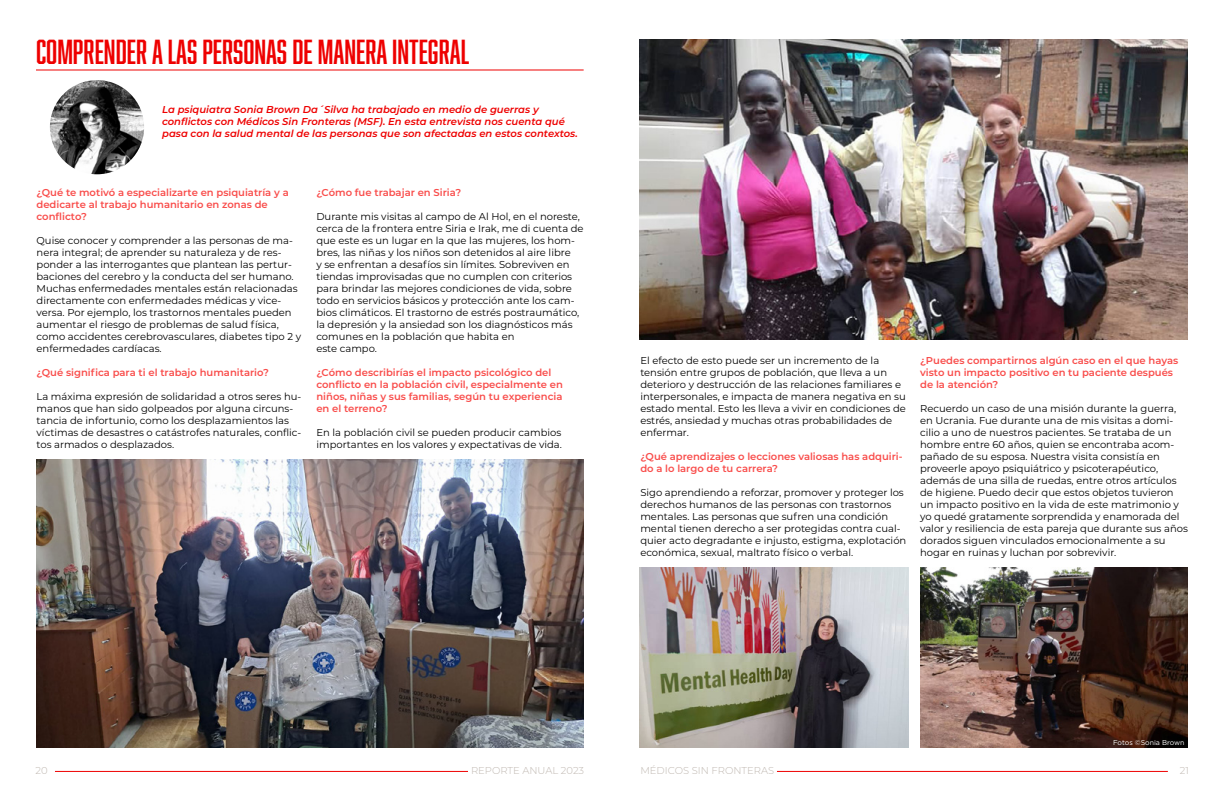
<style>
.page{position:relative;width:1224px;height:792px;background:#fff}
.page>*{position:absolute;margin:0;border:0;box-sizing:border-box;transform-origin:0 0}
.t1{font:32px "Abolition";color:#e00}
.t2{font:10px/12px "Montserrat";color:#000}
.t3{font:600 10px/12px "Montserrat";color:#f94d4b}
.t4{font:italic 600 10px/12px "Montserrat";color:#e00}
.t5{font:300 10px "Montserrat";color:#bfb7b0}
.t6{font:7px "Gotham";color:#fff}
</style>
<div class="page">
<hr style="left:55px;top:771px;width:413px;height:1px;background:#e00">
<hr style="left:777px;top:771px;width:391px;height:1px;background:#e00">
<hr style="left:36px;top:70px;width:548px;height:1px;background:#e00">
<img style="left:50px;top:80px;width:94px;height:94px;border-radius:47px">
<img style="left:36px;top:460px;width:548px;height:288px">
<img style="left:640px;top:40px;width:548px;height:300px">
<img style="left:920px;top:568px;width:268px;height:180px">
<img style="left:640px;top:568px;width:268px;height:180px">
<h1 class="t1" style="left:36px;top:33px;width:435px">COMPRENDER A LAS PERSONAS DE MANERA INTEGRAL</h1>
<p class="t4" style="left:162px;top:103px;width:417px">La psiquiatra Sonia Brown Da´Silva ha trabajado en medio de guerras y conflictos con Médicos Sin Fronteras (MSF). En esta entrevista nos cuenta qué pasa con la salud mental de las personas que son afectadas en estos contextos.</p>
<p class="t3" style="left:37px;top:186px;width:254px">¿Qué te motivó a especializarte en psiquiatría y a dedicarte al trabajo humanitario en zonas de conflicto?</p>
<p class="t2" style="left:37px;top:234px;width:266px">Quise conocer y comprender a las personas de ma&shy;nera integral; de aprender su naturaleza y de res&shy;ponder a las interrogantes que plantean las pertur&shy;baciones del cerebro y la conducta del ser humano.<br>Muchas enfermedades mentales están relacionadas directamente con enfermedades médicas y vice&shy;versa. Por ejemplo, los trastornos mentales pueden aumentar el riesgo de problemas de salud física, como accidentes cerebrovasculares, diabetes tipo 2 y enfermedades cardíacas.</p>
<p class="t3" style="left:37px;top:366px;width:234px">¿Qué significa para ti el trabajo humanitario?</p>
<p class="t2" style="left:37px;top:390px;width:266px">La máxima expresión de solidaridad a otros seres hu&shy;manos que han sido golpeados por alguna circuns&shy;tancia de infortunio, como los desplazamientos las víctimas de desastres o catástrofes naturales, conflic&shy;tos armados o desplazados.</p>
<p class="t3" style="left:316px;top:186px;width:146px">¿Cómo fue trabajar en Siria?</p>
<p class="t2" style="left:316px;top:210px;width:269px">Durante mis visitas al campo de Al Hol, en el noreste, cerca de la frontera entre Siria e Irak, me di cuenta de que este es un lugar en la que las mujeres, los hom&shy;bres, las niñas y los niños son detenidos al aire libre<br>y se enfrentan a desafíos sin límites. Sobreviven en tiendas improvisadas que no cumplen con criterios para brindar las mejores condiciones de vida, sobre todo en servicios básicos y protección ante los cam&shy;bios climáticos. El trastorno de estrés postraumático, la depresión y la ansiedad son los diagnósticos más comunes en la población que habita en<br>este campo.</p>
<p class="t3" style="left:316px;top:366px;width:248px">¿Cómo describirías el impacto psicológico del conflicto en la población civil, especialmente en niños, niñas y sus familias, según tu experiencia en el terreno?</p>
<p class="t2" style="left:316px;top:426px;width:247px">En la población civil se pueden producir cambios importantes en los valores y expectativas de vida.</p>
<p class="t2" style="left:640px;top:354px;width:267px">El efecto de esto puede ser un incremento de la tensión entre grupos de población, que lleva a un deterioro y destrucción de las relaciones familiares e interpersonales, e impacta de manera negativa en su estado mental. Esto les lleva a vivir en condiciones de estrés, ansiedad y muchas otras probabilidades de enfermar.</p>
<p class="t3" style="left:640px;top:450px;width:264px">¿Qué aprendizajes o lecciones valiosas has adquiri&shy;do a lo largo de tu carrera?</p>
<p class="t2" style="left:640px;top:486px;width:268px">Sigo aprendiendo a reforzar, promover y proteger los derechos humanos de las personas con trastornos mentales. Las personas que sufren una condición mental tienen derecho a ser protegidas contra cual&shy;quier acto degradante e injusto, estigma, explotación económica, sexual, maltrato físico o verbal.</p>
<p class="t3" style="left:920px;top:354px;width:260px">¿Puedes compartirnos algún caso en el que hayas visto un impacto positivo en tu paciente después de la atención?</p>
<p class="t2" style="left:920px;top:402px;width:269px">Recuerdo un caso de una misión durante la guerra, en Ucrania. Fue durante una de mis visitas a domi&shy;cilio a uno de nuestros pacientes. Se trataba de un hombre entre 60 años, quien se encontraba acom&shy;pañado de su esposa. Nuestra visita consistía en proveerle apoyo psiquiátrico y psicoterapéutico, además de una silla de ruedas, entre otros artículos de higiene. Puedo decir que estos objetos tuvieron un impacto positivo en la vida de este matrimonio y yo quedé gratamente sorprendida y enamorada del valor y resiliencia de esta pareja que durante sus años dorados siguen vinculados emocionalmente a su hogar en ruinas y luchan por sobrevivir.</p>
<p class="t6" style="left:1113px;top:738px;width:73px">Fotos ©Sonia Brown</p>
<p class="t5" style="left:35px;top:763px;width:14px">20</p>
<p class="t5" style="left:471px;top:763px;width:115px">REPORTE ANUAL 2023</p>
<p class="t5" style="left:640px;top:763px;width:135px">MÉDICOS SIN FRONTERAS</p>
<p class="t5" style="left:1180px;top:763px;width:11px">21</p>
</div>
